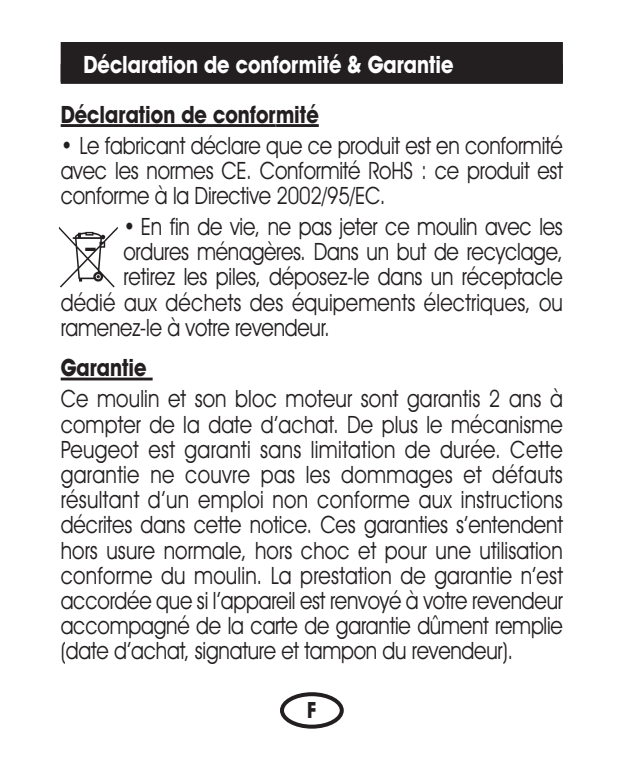
<style>
.page{position:relative;width:624px;height:760px;background:#fff}
.page>*{position:absolute;margin:0;border:0;box-sizing:border-box;transform-origin:0 0}
.t1{font:24px/25.2px "Avant Garde IT Cby BT";letter-spacing:-.01em;color:#231f20;text-align:justify;scale:.85 1}
.t2{font:24px "Avant Garde IT Cby BT";letter-spacing:.01em;color:#231f20;scale:.85 1}
.t3{font:700 24px "Avant Garde IT Cby BT";color:#fff;scale:.85 1}
.t4{font:700 24px "Avant Garde IT Cby BT";color:#231f20;scale:.85 1}
.t5{font:700 22.4px "Avant Garde IT Cby BT";color:#231f20;scale:.85 1}
</style>
<div class="page">
<div style="left:61px;top:42px;width:502px;height:40px;background:#231f20"></div>
<div style="left:61px;top:64px;width:502px;height:20px;background:#231f20"></div>
<hr style="left:61px;top:124px;width:215px;height:3px;background:#231f20">
<hr style="left:276px;top:124px;width:43px;height:3px;background:#231f20">
<hr style="left:61px;top:378px;width:92px;height:2px;background:#231f20">
<svg style="left:280px;top:692px;width:64px;height:37px"></svg>
<svg style="left:59px;top:227px;width:59px;height:60px"></svg>
<p class="t3" style="left:83px;top:56px;width:437px">Déclaration de conformité &amp; Garantie</p>
<p class="t4" style="left:61px;top:106px;width:305px">Déclaration de conformité</p>
<p class="t1" style="left:61px;top:135px;width:592px">• Le fabricant déclare que ce produit est en conformité avec les normes CE. Conformité RoHS : ce produit est conforme à la Directive 2002/95/EC.</p>
<p class="t1" style="left:124px;top:216px;width:518px">• En fin de vie, ne pas jeter ce moulin avec les</p>
<p class="t1" style="left:124px;top:241px;width:518px">ordures ménagères. Dans un but de recyclage,</p>
<p class="t1" style="left:124px;top:266px;width:518px">retirez les piles, déposez-le dans un réceptacle</p>
<p class="t2" style="left:61px;top:294px;width:592px">dédié aux déchets des équipements électriques, ou</p>
<p class="t1" style="left:61px;top:317px;width:318px">ramenez-le à votre revendeur.</p>
<p class="t4" style="left:61px;top:359px;width:103px">Garantie</p>
<p class="t1" style="left:61px;top:388px;width:592px">Ce moulin et son bloc moteur sont garantis 2 ans à compter de la date d’achat. De plus le mécanisme Peugeot est garanti sans limitation de durée. Cette garantie ne couvre pas les dommages et défauts résultant d’un emploi non conforme aux instructions décrites dans cette notice. Ces garanties s’entendent hors usure normale, hors choc et pour une utilisation conforme du moulin. La prestation de garantie n’est accordée que si l’appareil est renvoyé à votre revendeur accompagné de la carte de garantie dûment remplie (date d’achat, signature et tampon du revendeur).</p>
<p class="t5" style="left:307px;top:702px;width:13px">F</p>
</div>
